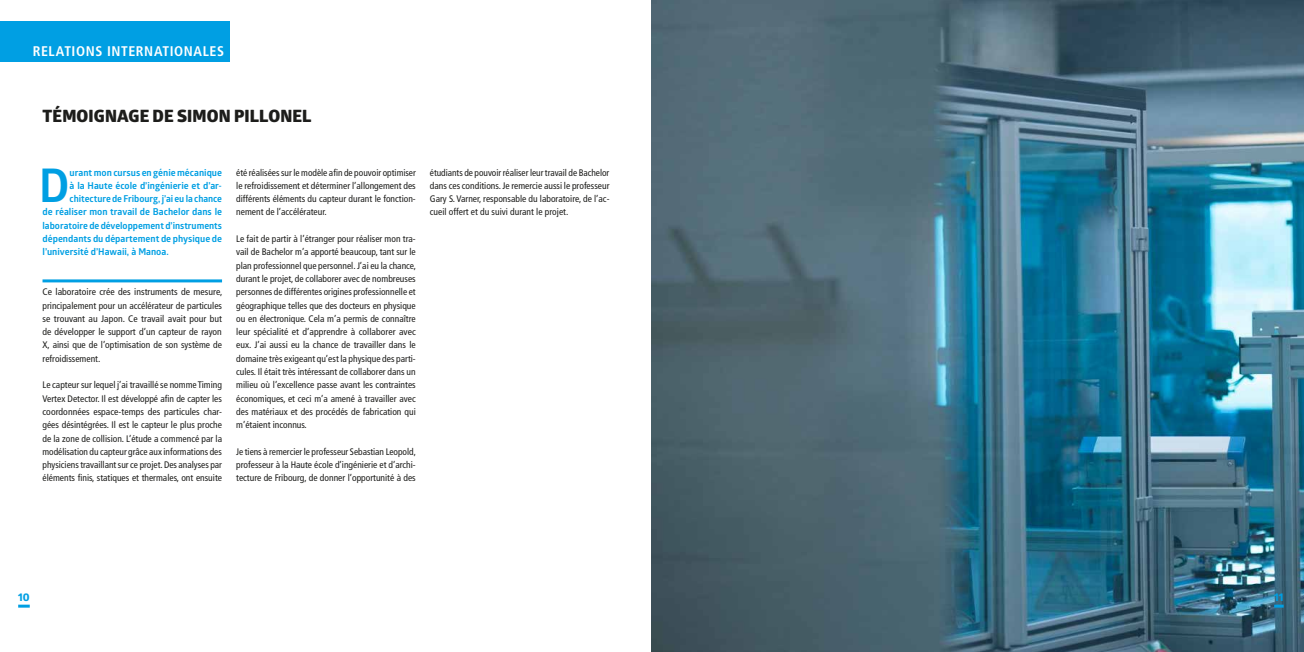
<style>
.page{position:relative;width:1304px;height:652px;background:#fff}
.page>*{position:absolute;margin:0;border:0;box-sizing:border-box;transform-origin:0 0}
.t1{font:700 46.4px "Glober";color:#009fe3}
.t2{font:800 17px "Glober";letter-spacing:.01em;color:#1d1d1b}
.t3{font:700 condensed 14px "Frutiger";letter-spacing:.04em;color:#fff}
.t4{font:700 11px "Globerx";color:#009fe3}
.t5{font:condensed 9.5px/13.3px "Frutiger";color:#1d1d1b;text-align:justify}
.t6{font:700 9.5px "Glober";color:#009fe3}
</style>
<div class="page">
<img style="left:652px;top:0;width:652px;height:652px">
<svg style="left:18px;top:605px;width:12px;height:3px"></svg>
<svg style="left:1274px;top:605px;width:10px;height:3px"></svg>
<hr style="left:43px;top:279px;width:179px;height:3px;background:#009fe3">
<div style="left:0;top:21px;width:229px;height:40px;background:#009fe3"></div>
<h3 class="t3" style="left:33px;top:43px;width:193px">RELATIONS INTERNATIONALES</h3>
<h2 class="t2" style="left:43px;top:104px;width:270px">TÉMOIGNAGE DE SIMON PILLONEL</h2>
<h1 class="t1" style="left:39px;top:153px;width:32px">D</h1>
<p class="t6" style="left:70px;top:165px;width:154px">urant mon cursus en génie mécanique</p>
<p class="t6" style="left:70px;top:179px;width:154px">à la Haute école d’ingénierie et d’ar-</p>
<p class="t6" style="left:70px;top:192px;width:154px">chitecture de Fribourg, j’ai eu la chance</p>
<p class="t6" style="left:43px;top:205px;width:181px">de réaliser mon travail de Bachelor dans le</p>
<p class="t6" style="left:43px;top:219px;width:181px">laboratoire de développement d’instruments</p>
<p class="t6" style="left:43px;top:232px;width:181px">dépendants du département de physique de</p>
<p class="t6" style="left:43px;top:245px;width:128px">l’université d’Hawaii, à Manoa.</p>
<p class="t5" style="left:43px;top:285px;width:181px">Ce laboratoire crée des instruments de mesure, principalement pour un accélérateur de particules se trouvant au Japon. Ce travail avait pour but de développer le support d’un capteur de rayon X, ainsi que de l’optimisation de son système de refroidissement.</p>
<p class="t5" style="left:43px;top:378px;width:181px">Le capteur sur lequel j’ai travaillé se nomme Timing Vertex Detector. Il est développé afin de capter les coordonnées espace-temps des particules char&shy;gées désintégrées. Il est le capteur le plus proche de la zone de collision. L’étude a commencé par la modélisation du capteur grâce aux informations des physiciens travaillant sur ce projet. Des analyses par éléments finis, statiques et thermales, ont ensuite</p>
<p class="t5" style="left:236px;top:166px;width:181px">été réalisées sur le modèle afin de pouvoir optimiser le refroidissement et déterminer l’allongement des différents éléments du capteur durant le fonction&shy;nement de l’accélérateur.</p>
<p class="t5" style="left:236px;top:232px;width:181px">Le fait de partir à l’étranger pour réaliser mon tra&shy;vail de Bachelor m’a apporté beaucoup, tant sur le plan professionnel que personnel. J’ai eu la chance, durant le projet, de collaborer avec de nombreuses personnes de différentes origines professionnelle et géographique telles que des docteurs en physique ou en électronique. Cela m’a permis de connaître leur spécialité et d’apprendre à collaborer avec eux. J’ai aussi eu la chance de travailler dans le domaine très exigeant qu’est la physique des parti&shy;cules. Il était très intéressant de collaborer dans un milieu où l’excellence passe avant les contraintes économiques, et ceci m’a amené à travailler avec des matériaux et des procédés de fabrication qui m’étaient inconnus.</p>
<p class="t5" style="left:236px;top:445px;width:181px">Je tiens à remercier le professeur Sebastian Leopold, professeur à la Haute école d’ingénierie et d’archi&shy;tecture de Fribourg, de donner l’opportunité à des</p>
<p class="t5" style="left:430px;top:166px;width:181px">étudiants de pouvoir réaliser leur travail de Bachelor dans ces conditions. Je remercie aussi le professeur Gary S. Varner, responsable du laboratoire, de l’ac&shy;cueil offert et du suivi durant le projet.</p>
<p class="t4" style="left:18px;top:589px;width:13px">10</p>
<p class="t4" style="left:1274px;top:589px;width:11px">11</p>
</div>
